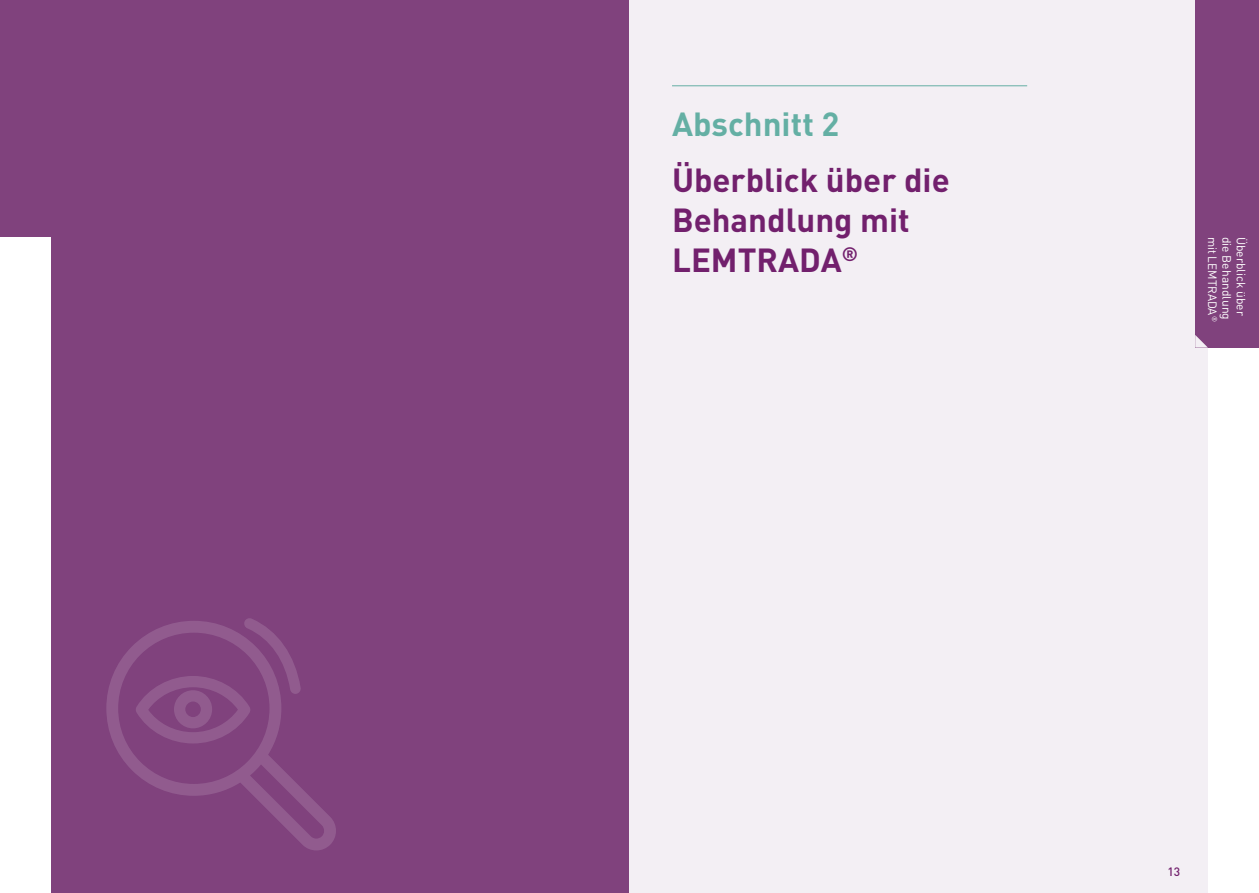
<style>
.page{position:relative;width:1259px;height:893px;background:#fff}
.page>*{position:absolute;margin:0;border:0;box-sizing:border-box;transform-origin:0 0}
.t1{font:700 33px/39.6px "DIN Pro";color:#72206d}
.t2{font:700 33px "DIN Pro";color:#64afa4}
.t3{font:12px "DIN Pro";color:#fff}
.t4{font:500 12px "DIN Pro";color:#72206d}
.t5{font:7.05px "DIN Pro";color:#fff}
</style>
<div class="page">
<div style="left:51px;top:0;width:578px;height:893px;background:#80427d"></div>
<div style="left:629px;top:0;width:579px;height:893px;background:#f3eff4"></div>
<hr style="left:672px;top:85px;width:355px;height:1px;background:#64afa4">
<svg style="left:106px;top:644px;width:230px;height:206px"></svg>
<svg style="left:135px;top:618px;width:166px;height:125px"></svg>
<div style="left:1195px;top:0;width:64px;height:348px;background:#80427d"></div>
<div style="left:0;top:0;width:64px;height:236px;background:#80427d"></div>
<svg style="left:1195px;top:335px;width:13px;height:13px"></svg>
<p class="t2" style="left:672px;top:101px;width:169px">Abschnitt 2</p>
<p class="t1" style="left:672px;top:159px;width:279px">Überblick über die<br>Behandlung mit<br>LEMTRADA<sup>®</sup></p>
<p class="t3" style="left:1220px;top:237px;width:81px;rotate:90deg">mit LEMTRADA</p>
<p class="t3" style="left:1235px;top:237px;width:85px;rotate:90deg">die Behandlung</p>
<p class="t3" style="left:1249px;top:237px;width:81px;rotate:90deg">Überblick über</p>
<p class="t5" style="left:1219px;top:316px;width:7px;rotate:90deg">®</p>
<p class="t4" style="left:1167px;top:864px;width:14px">13</p>
</div>
